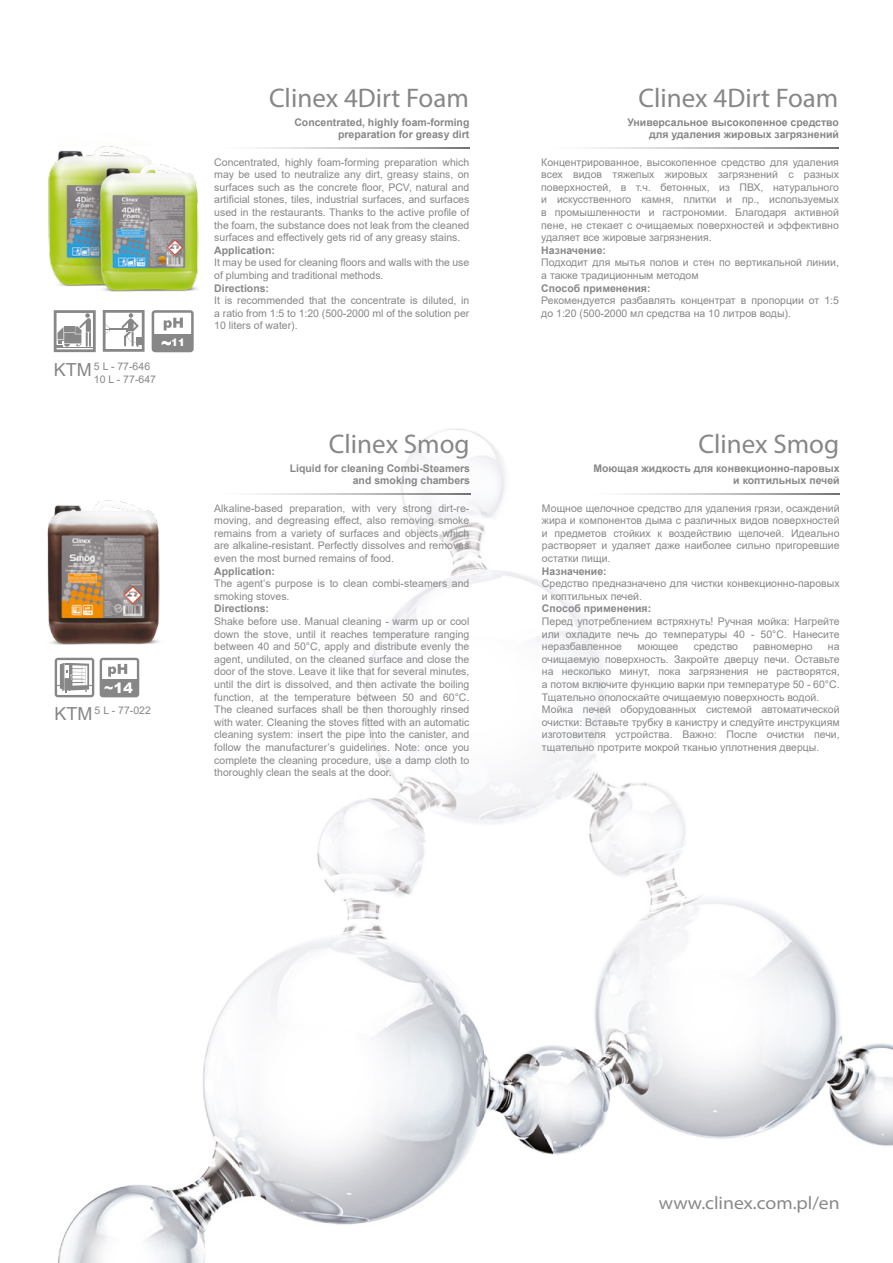
<style>
.page{position:relative;width:893px;height:1263px;background:#fff}
.page>*{position:absolute;margin:0;border:0;box-sizing:border-box;transform-origin:0 0}
.t1{font:27px "Myriad Pro";color:#878787}
.t2{font:semi-expanded 18px "Myriad Pro";color:#878787}
.t3{font:10.5px/12.6px "Arial";color:#878787;text-align:justify}
.t4{font:700 10.5px/12.6px "Arial";color:#878787;text-align:right}
.t5{font:900 10.5px "Switzerland";color:#fff}
.s1{font-size:18px}
</style>
<div class="page">
<img style="left:54px;top:428px;width:839px;height:835px">
<svg style="left:55px;top:675px;width:39px;height:22px"></svg>
<svg style="left:100px;top:675px;width:39px;height:22px"></svg>
<img style="left:47px;top:471px;width:160px;height:204px">
<svg style="left:215px;top:493px;width:255px;height:1px"></svg>
<svg style="left:584px;top:493px;width:256px;height:1px"></svg>
<svg style="left:257px;top:147px;width:212px;height:1px"></svg>
<svg style="left:591px;top:147px;width:248px;height:1px"></svg>
<svg style="left:54px;top:328px;width:42px;height:24px"></svg>
<svg style="left:103px;top:328px;width:42px;height:24px"></svg>
<svg style="left:152px;top:328px;width:42px;height:24px"></svg>
<img style="left:48px;top:146px;width:151px;height:182px">
<p class="t3" style="left:94px;top:360px;width:64px;text-indent:-40px"><span class="s1">KTM</span> 5 L - 77-646<br>10 L - 77-647</p>
<p class="t5" style="left:171px;top:336px;width:16px">11</p>
<p class="t3" style="left:54px;top:704px;width:98px"><span class="s1">KTM</span> 5 L - 77-022</p>
<h1 class="t1" style="left:269px;top:81px;width:201px">Clinex 4Dirt Foam</h1>
<p class="t4" style="left:294px;top:116px;width:177px">Concentrated, highly foam-forming preparation for greasy dirt</p>
<p class="t3" style="left:214px;top:156px;width:257px">Concentrated, highly foam-forming preparation which may be used to neutralize any dirt, greasy stains, on surfaces such as the concrete floor, PCV, natural and artificial stones, tiles, industrial surfaces, and surfaces used in the restaurants. Thanks to the active profile of the foam, the substance does not leak from the cleaned surfaces and effectively gets rid of any greasy stains.</p>
<p class="t4" style="left:214px;top:244px;width:62px">Application:</p>
<p class="t3" style="left:214px;top:256px;width:257px">It may be used for cleaning floors and walls with the use of plumbing and traditional methods.</p>
<p class="t4" style="left:214px;top:282px;width:56px">Directions:</p>
<p class="t3" style="left:214px;top:294px;width:257px">It is recommended that the concentrate is diluted, in a ratio from 1:5 to 1:20 (500-2000 ml of the solution per 10 liters of water).</p>
<h1 class="t1" style="left:329px;top:427px;width:142px">Clinex Smog</h1>
<p class="t4" style="left:290px;top:462px;width:182px">Liquid for cleaning Combi-Steamers and smoking chambers</p>
<p class="t3" style="left:214px;top:501px;width:257px">Alkaline-based preparation, with very strong dirt-re&shy;moving, and degreasing effect, also removing smoke remains from a variety of surfaces and objects which are alkaline-resistant. Perfectly dissolves and removes even the most burned remains of food.</p>
<p class="t4" style="left:214px;top:565px;width:62px">Application:</p>
<p class="t3" style="left:214px;top:577px;width:257px">The agent’s purpose is to clean combi-steamers and smoking stoves.</p>
<p class="t4" style="left:214px;top:602px;width:56px">Directions:</p>
<p class="t3" style="left:214px;top:615px;width:257px">Shake before use. Manual cleaning - warm up or cool down the stove, until it reaches temperature ranging between 40 and 50°C, apply and distribute evenly the agent, undiluted, on the cleaned surface and close the door of the stove. Leave it like that for several minutes, until the dirt is dissolved, and then activate the boiling function, at the temperature between 50 and 60°C.<br>The cleaned surfaces shall be then thoroughly rinsed with water. Cleaning the stoves fitted with an automatic cleaning system: insert the pipe into the canister, and follow the manufacturer’s guidelines. Note: once you complete the cleaning procedure, use a damp cloth to thoroughly clean the seals at the door.</p>
<h1 class="t1" style="left:638px;top:81px;width:201px">Clinex 4Dirt Foam</h1>
<p class="t4" style="left:627px;top:116px;width:213px">Универсальное высокопенное средство для удаления жировых загрязнений</p>
<p class="t3" style="left:541px;top:156px;width:299px">Концентрированное, высокопенное средство для удаления всех видов тяжелых жировых загрязнений с разных поверхностей, в т.ч. бетонных, из ПВХ, натурального и искусственного камня, плитки и пр., используемых в промышленности и гастрономии. Благодаря активной пене, не стекает с очищаемых поверхностей и эффективно удаляет все жировые загрязнения.</p>
<p class="t4" style="left:541px;top:244px;width:66px">Назначение:</p>
<p class="t3" style="left:541px;top:256px;width:299px">Подходит для мытья полов и стен по вертикальной линии, а также традиционным методом</p>
<p class="t4" style="left:541px;top:282px;width:111px">Способ применения:</p>
<p class="t3" style="left:541px;top:294px;width:299px">Рекомендуется разбавлять концентрат в пропорции от 1:5 до 1:20 (500-2000 мл средства на 10 литров воды).</p>
<h1 class="t1" style="left:698px;top:427px;width:142px">Clinex Smog</h1>
<p class="t4" style="left:593px;top:462px;width:248px">Моющая жидкость для конвекционно-паровых и коптильных печей</p>
<p class="t3" style="left:542px;top:501px;width:299px">Мощное щелочное средство для удаления грязи, осаждений жира и компонентов дыма с различных видов поверхностей и предметов стойких к воздействию щелочей. Идеально растворяет и удаляет даже наиболее сильно пригоревшие остатки пищи.</p>
<p class="t4" style="left:542px;top:565px;width:66px">Назначение:</p>
<p class="t3" style="left:542px;top:577px;width:299px">Средство предназначено для чистки конвекционно-паровых и коптильных печей.</p>
<p class="t4" style="left:542px;top:602px;width:111px">Способ применения:</p>
<p class="t3" style="left:542px;top:615px;width:299px">Перед употреблением встряхнуть! Ручная мойка: Нагрейте или охладите печь до температуры 40 - 50°C. Нанесите неразбавленное</p>
<p class="t3" style="left:542px;top:640px;width:299px;text-align:left;text-indent:286px">на очищаемую поверхность. Закройте дверцу печи. Оставьте на несколько минут, пока загрязнения не растворятся, а потом включите функцию варки при температуре 50 - 60°C.<br>Тщательно ополоскайте очищаемую поверхность водой.<br>Мойка печей оборудованных системой автоматической очистки: Вставьте трубку в канистру и следуйте инструкциям изготовителя устройства. Важно: После очистки печи, тщательно протрите мокрой тканью уплотнения дверцы.</p>
<p class="t3" style="left:637px;top:640px;width:43px">моющее</p>
<p class="t3" style="left:694px;top:640px;width:46px">средство</p>
<p class="t3" style="left:753px;top:640px;width:61px">равномерно</p>
<h2 class="t2" style="left:659px;top:1193px;width:182px">www.clinex.com.pl/en</h2>
</div>
